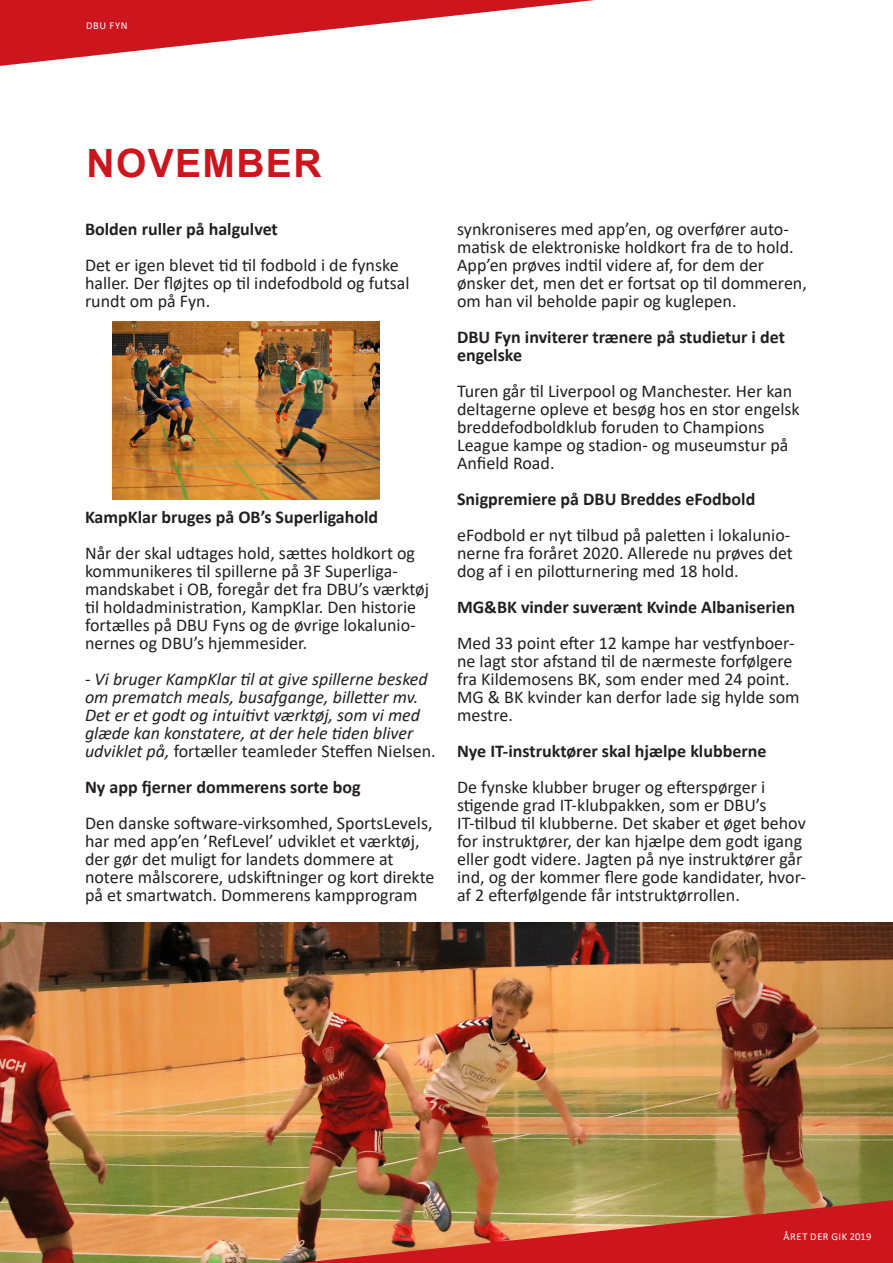
<style>
.page{position:relative;width:893px;height:1263px;background:#fff}
.page>*{position:absolute;margin:0;border:0;box-sizing:border-box;transform-origin:0 0}
.Overskrift{font:700 39px "Arial";letter-spacing:.035em;color:#cd151d}
.Brød{font:18px/18px "Calibri";color:#231f20}
.Brød-2{font:700 18px/18px "Calibri";color:#231f20}
.Brød-3{font:italic 18px/18px "Calibri";color:#231f20}
.t1{font:10.5px "Calibri";letter-spacing:.055em;color:#fff}
.s1{font-style:normal}
</style>
<div class="page">
<img style="left:0;top:923px;width:893px;height:340px">
<img style="left:112px;top:321px;width:268px;height:178px">
<img style="left:299px;top:1200px;width:594px;height:63px">
<svg style="left:0;top:0;width:595px;height:66px"></svg>
<p class="t1" style="left:86px;top:18px;width:43px">DBU FYN</p>
<p class="Overskrift" style="left:87px;top:136px;width:236px">NOVEMBER</p>
<p class="Brød-2" style="left:85px;top:219px;width:194px">Bolden ruller på halgulvet</p>
<p class="Brød" style="left:85px;top:255px;width:315px">Det er igen blevet tid til fodbold i de fynske</p>
<p class="Brød" style="left:85px;top:273px;width:326px">haller. Der fløjtes op til indefodbold og futsal rundt om på Fyn.</p>
<p class="Brød-2" style="left:85px;top:507px;width:295px">KampKlar bruges på OB’s Superligahold</p>
<p class="Brød" style="left:85px;top:543px;width:346px">Når der skal udtages hold, sættes holdkort og kommunikeres til spillerne på 3F Superliga&shy;mandskabet i OB, foregår det fra DBU’s værktøj til holdadministration, KampKlar. Den historie fortælles på DBU Fyns og de øvrige lokalunio&shy;nernes og DBU’s hjemmesider.</p>
<p class="Brød-3" style="left:85px;top:669px;width:352px">- Vi bruger KampKlar til at give spillerne besked om prematch meals, busafgange, billetter mv.<br>Det er et godt og intuitivt værktøj, som vi med glæde kan konstatere, at der hele tiden bliver udviklet på, <span class="s1">fortæller teamleder Steffen Nielsen.</span></p>
<p class="Brød-2" style="left:85px;top:777px;width:277px">Ny app fjerner dommerens sorte bog</p>
<p class="Brød" style="left:85px;top:813px;width:351px">Den danske software-virksomhed, SportsLevels, har med app’en ’RefLevel’ udviklet et værktøj, der gør det muligt for landets dommere at notere målscorere, udskiftninger og kort direkte på et smartwatch. Dommerens kampprogram</p>
<p class="Brød" style="left:457px;top:219px;width:338px">synkroniseres med app’en, og overfører auto&shy;matisk de elektroniske holdkort fra de to hold.</p>
<p class="Brød" style="left:457px;top:255px;width:351px">App’en prøves indtil videre af, for dem der ønsker det, men det er fortsat op til dommeren, om han vil beholde papir og kuglepen.</p>
<p class="Brød-2" style="left:457px;top:327px;width:329px">DBU Fyn inviterer trænere på studietur i det engelske</p>
<p class="Brød" style="left:457px;top:381px;width:344px">Turen går til Liverpool og Manchester. Her kan deltagerne opleve et besøg hos en stor engelsk breddefodboldklub foruden to Champions League kampe og stadion- og museumstur på Anfield Road.</p>
<p class="Brød-2" style="left:457px;top:489px;width:300px">Snigpremiere på DBU Breddes eFodbold</p>
<p class="Brød" style="left:457px;top:525px;width:337px">eFodbold er nyt tilbud på paletten i lokalunio&shy;nerne fra foråret 2020. Allerede nu prøves det dog af i en pilotturnering med 18 hold.</p>
<p class="Brød-2" style="left:457px;top:597px;width:339px">MG&amp;BK vinder suverænt Kvinde Albaniserien</p>
<p class="Brød" style="left:457px;top:633px;width:344px">Med 33 point efter 12 kampe har vestfynboer&shy;ne lagt stor afstand til de nærmeste forfølgere fra Kildemosens BK, som ender med 24 point.<br>MG &amp; BK kvinder kan derfor lade sig hylde som mestre.</p>
<p class="Brød-2" style="left:457px;top:741px;width:311px">Nye IT-instruktører skal hjælpe klubberne</p>
<p class="Brød" style="left:457px;top:777px;width:350px">De fynske klubber bruger og efterspørger i stigende grad IT-klubpakken, som er DBU’s IT-tilbud til klubberne. Det skaber et øget behov for instruktører, der kan hjælpe dem godt igang eller godt videre. Jagten på nye instruktører går ind, og der kommer flere gode kandidater, hvor&shy;af 2 efterfølgende får intstruktørrollen.</p>
<p class="t1" style="left:783px;top:1229px;width:89px">ÅRET DER GIK 2019</p>
</div>
